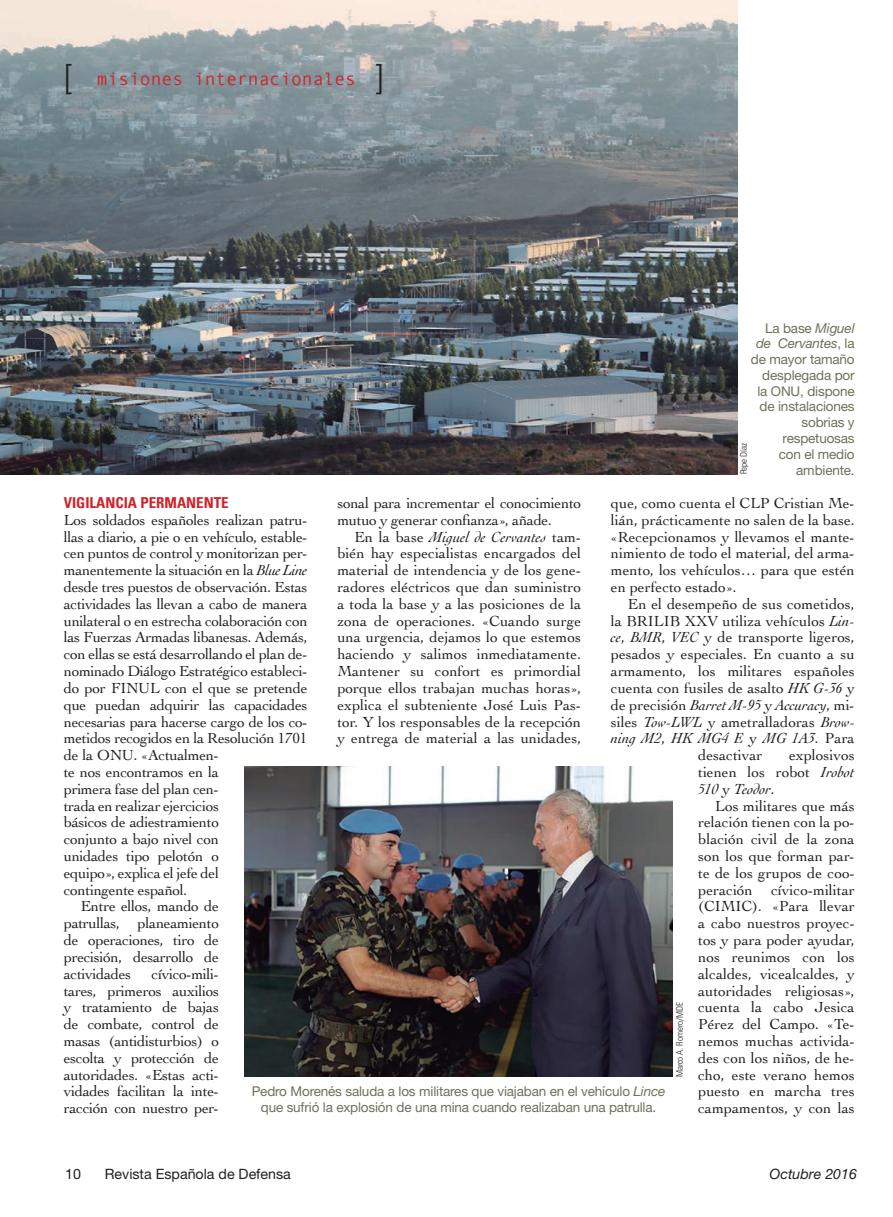
<style>
.page{position:relative;width:893px;height:1217px;background:#fff}
.page>*{position:absolute;margin:0;border:0;box-sizing:border-box;transform-origin:0 0}
.t1{font:300 33px "Helvetica Neue";color:#231f20}
.t2{font:18px "Monotypecom";color:#d1232a}
.t3{font:15.3px/16.8px "Cochin";letter-spacing:-.02em;color:#231f20;text-align:justify}
.t4{font:15.3px "Cochin";color:#231f20}
.t5{font:italic 15.3px "Cochin";color:#231f20}
.t6{font:700 condensed 15px "Univers";color:#d1232a}
.t7{font:14.25px "Helvetica Neue";color:#231f20}
.t8{font:italic 14.25px "Helvetica Neue";color:#231f20}
.t9{font:13.5px/15.8px "Helvetica Neue";letter-spacing:-.01em;color:#6f705a;text-align:right}
.t10{font:300 condensed 9px "Univers";letter-spacing:-.005em;color:#231f20}
.s1{font-family:"Helvetica Neue";font-weight:300;font-size:33px;color:#231f20}
.s2{font-style:italic}
.s3{font-style:normal}
</style>
<div class="page">
<img style="left:0;top:0;width:738px;height:474px">
<img style="left:244px;top:766px;width:429px;height:310px">
<h1 class="t1" style="left:64px;top:56px;width:9px">[</h1>
<p class="t2" style="left:97px;top:68px;width:289px">misiones internacionales <span class="s1">]</span></p>
<p class="t9" style="left:751px;top:319px;width:105px">La base <span class="s2">Miguel de Cervantes</span>, la de mayor tamaño desplegada por la ONU, dispone de instalaciones sobrias y respetuosas<br>con el medio ambiente.</p>
<p class="t10" style="left:738px;top:474px;width:33px;rotate:-90deg">Pepe Díaz</p>
<p class="t6" style="left:64px;top:493px;width:167px">VIGILANCIA PERMANENTE</p>
<p class="t3" style="left:64px;top:510px;width:245px">Los soldados españoles realizan patru-</p>
<p class="t3" style="left:64px;top:527px;width:245px">llas a diario, a pie o en vehículo, estable-</p>
<p class="t3" style="left:64px;top:544px;width:245px">cen puntos de control y monitorizan per-</p>
<p class="t3" style="left:64px;top:561px;width:245px">manentemente la situación en la <span class="s2">Blue Line</span></p>
<p class="t3" style="left:64px;top:578px;width:245px">desde tres puestos de observación. Estas</p>
<p class="t3" style="left:64px;top:594px;width:245px">actividades las llevan a cabo de manera</p>
<p class="t3" style="left:64px;top:611px;width:245px">unilateral o en estrecha colaboración con</p>
<p class="t3" style="left:64px;top:628px;width:245px">las Fuerzas Armadas libanesas. Además,</p>
<p class="t3" style="left:64px;top:645px;width:245px">con ellas se está desarrollando el plan de-</p>
<p class="t3" style="left:64px;top:662px;width:245px">nominado Diálogo Estratégico estableci-</p>
<p class="t3" style="left:64px;top:678px;width:245px">do por FINUL con el que se pretende</p>
<p class="t3" style="left:64px;top:695px;width:245px">que puedan adquirir las capacidades</p>
<p class="t3" style="left:64px;top:712px;width:245px">necesarias para hacerse cargo de los co-</p>
<p class="t3" style="left:64px;top:729px;width:245px">metidos recogidos en la Resolución 1701</p>
<p class="t3" style="left:64px;top:746px;width:157px">de la ONU. «Actualmen-</p>
<p class="t3" style="left:64px;top:762px;width:157px">te nos encontramos en la</p>
<p class="t3" style="left:64px;top:779px;width:157px">primera fase del plan cen-</p>
<p class="t3" style="left:64px;top:796px;width:157px">trada en realizar ejercicios</p>
<p class="t3" style="left:64px;top:813px;width:157px">básicos de adiestramiento</p>
<p class="t3" style="left:64px;top:830px;width:157px">conjunto a bajo nivel con</p>
<p class="t3" style="left:64px;top:846px;width:157px">unidades tipo pelotón o</p>
<p class="t3" style="left:64px;top:863px;width:157px">equipo», explica el jefe del</p>
<p class="t3" style="left:64px;top:880px;width:125px">contingente español.</p>
<p class="t3" style="left:81px;top:897px;width:140px">Entre ellos, mando de</p>
<p class="t3" style="left:64px;top:914px;width:157px">patrullas, planeamiento</p>
<p class="t3" style="left:64px;top:930px;width:157px">de operaciones, tiro de</p>
<p class="t3" style="left:64px;top:947px;width:157px">precisión, desarrollo de</p>
<p class="t3" style="left:64px;top:964px;width:69px">actividades</p>
<p class="t3" style="left:611px;top:494px;width:245px">que, como cuenta el CLP Cristian Me&shy;lián, prácticamente no salen de la base. «Recepcionamos y llevamos el mante&shy;nimiento de todo el material, del arma&shy;mento, los vehículos… para que estén en perfecto estado».</p>
<p class="t4" style="left:628px;top:593px;width:228px">En el desempeño de sus cometidos,</p>
<p class="t4" style="left:611px;top:610px;width:245px">la BRILIB XXV utiliza vehículos <span class="s2">Lin-</span></p>
<p class="t4" style="left:611px;top:627px;width:245px"><span class="s2">ce</span>, <span class="s2">BMR</span>, <span class="s2">VEC</span> y de transporte ligeros,</p>
<p class="t4" style="left:611px;top:643px;width:245px">pesados y especiales. En cuanto a su</p>
<p class="t4" style="left:611px;top:660px;width:245px">armamento, los militares españoles</p>
<p class="t4" style="left:611px;top:677px;width:245px">cuenta con fusiles de asalto <span class="s2">HK G-36</span> y</p>
<p class="t5" style="left:611px;top:694px;width:245px"><span class="s3">de precisión</span> Barret M-95 <span class="s3">y</span> Accuracy<span class="s3">, mi-</span></p>
<p class="t4" style="left:611px;top:711px;width:245px">siles <span class="s2">Tow-LWL</span> y ametralladoras <span class="s2">Brow-</span></p>
<p class="t5" style="left:611px;top:727px;width:245px">ning M2<span class="s3">,</span> HK MG4 E <span class="s3">y</span> MG 1A3<span class="s3">. Para</span></p>
<p class="t4" style="left:698px;top:744px;width:66px">desactivar</p>
<p class="t3" style="left:337px;top:494px;width:245px">sonal para incrementar el conocimiento mutuo y generar confianza», añade.</p>
<p class="t3" style="left:337px;top:527px;width:245px;text-indent:17px">En la base <span class="s2">Miguel de Cervantes</span> tam&shy;bién hay especialistas encargados del material de intendencia y de los gene&shy;radores eléctricos que dan suministro a toda la base y a las posiciones de la zona de operaciones. «Cuando surge una urgencia, dejamos lo que estemos haciendo y salimos inmediatamente.<br>Mantener su confort es primordial porque ellos trabajan muchas horas», explica el subteniente José Luis Pas&shy;tor. Y los responsables de la recepción y entrega de material a las unidades,</p>
<p class="t3" style="left:698px;top:746px;width:158px;text-indent:91px">explosivos tienen los robot <span class="s2">Irobot 510</span> y <span class="s2">Teodor</span>.</p>
<p class="t3" style="left:698px;top:796px;width:158px;text-indent:17px">Los militares que más relación tienen con la po&shy;blación civil de la zona son los que forman par&shy;te de los grupos de coo&shy;peración cívico-militar (CIMIC). «Para llevar a cabo nuestros proyec&shy;tos y para poder ayudar, nos reunimos con los alcaldes, vicealcaldes, y autoridades religiosas», cuenta la cabo Jesica Pérez del Campo. «Te&shy;nemos muchas activida&shy;des con los niños, de he&shy;cho, este verano hemos puesto en marcha tres campamentos, y con las</p>
<p class="t3" style="left:64px;top:964px;width:157px;text-indent:88px">cívico-mili&shy;tares, primeros auxilios y tratamiento de bajas de combate, control de masas (antidisturbios) o escolta y protección de autoridades. «Estas acti&shy;vidades facilitan la inte&shy;racción con nuestro per-</p>
<p class="t10" style="left:674px;top:1077px;width:77px;rotate:-90deg">Marco A. Romero/MDE</p>
<p class="t9" style="left:252px;top:1083px;width:415px;text-align:center">Pedro Morenés saluda a los militares que viajaban en el vehículo <span class="s2">Lince </span>que sufrió la explosión de una mina cuando realizaban una patrulla.</p>
<p class="t7" style="left:65px;top:1164px;width:17px">10</p>
<p class="t7" style="left:105px;top:1164px;width:188px">Revista Española de Defensa</p>
<p class="t8" style="left:770px;top:1164px;width:89px">Octubre 2016</p>
</div>
